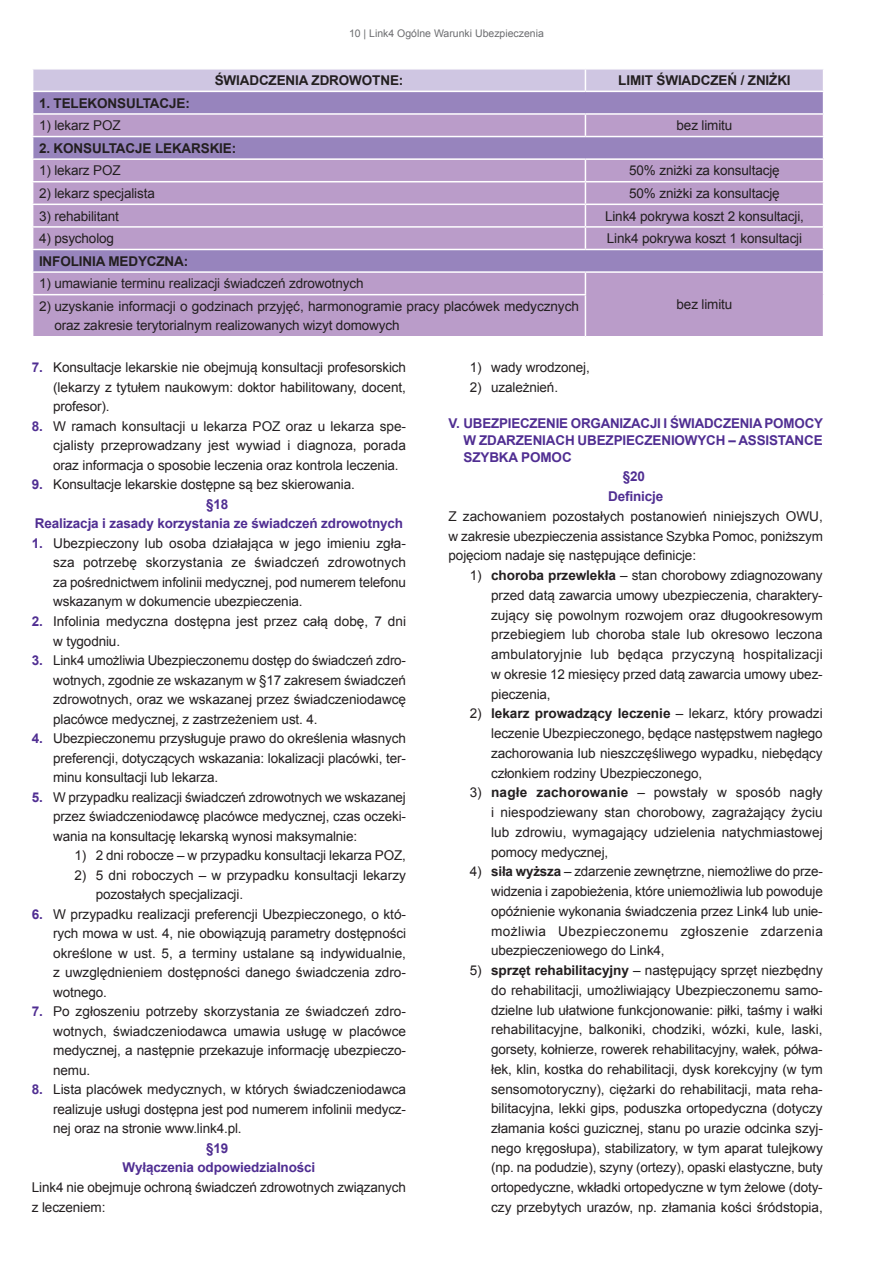
<style>
.page{position:relative;width:893px;height:1263px;background:#fff}
.page>*{position:absolute;margin:0;border:0;box-sizing:border-box;transform-origin:0 0}
.t1{font:13.5px/19.8px "Arial";letter-spacing:-.01em;color:#231f20;text-align:justify}
.t2{font:700 13.5px/16.8px "Arial";letter-spacing:-.01em;color:#502e92;text-align:center}
.t3{font:700 13.5px "Arial";letter-spacing:-.01em;color:#231f20}
.t4{font:10.5px "Arial";color:#6c6d70}
.s1{font-weight:700;color:#502e92}
.s2{font-weight:700}
</style>
<div class="page">
<div style="left:33px;top:295px;width:790px;height:41px;background:#ba9cc9"></div>
<svg style="left:32px;top:69px;width:792px;height:226px;background:#baa4ce"></svg>
<hr style="left:32px;top:294px;width:554px;height:1px;background:#fff">
<hr style="left:585px;top:295px;width:1px;height:41px;background:#fff">
<p class="t4" style="left:349px;top:26px;width:196px">10 | Link4 Ogólne Warunki Ubezpieczenia</p>
<p class="t3" style="left:215px;top:71px;width:190px">ŚWIADCZENIA ZDROWOTNE:</p>
<p class="t3" style="left:618px;top:71px;width:174px">LIMIT ŚWIADCZEŃ / ZNIŻKI</p>
<p class="t3" style="left:39px;top:94px;width:152px">1. TELEKONSULTACJE:</p>
<p class="t1" style="left:39px;top:116px;width:83px">1) lekarz POZ</p>
<p class="t1" style="left:677px;top:116px;width:57px">bez limitu</p>
<p class="t3" style="left:39px;top:139px;width:199px">2. KONSULTACJE LEKARSKIE:</p>
<p class="t1" style="left:39px;top:161px;width:83px">1) lekarz POZ</p>
<p class="t1" style="left:629px;top:161px;width:152px">50% zniżki za konsultację</p>
<p class="t1" style="left:39px;top:183px;width:117px">2) lekarz specjalista</p>
<p class="t1" style="left:629px;top:183px;width:152px">50% zniżki za konsultację</p>
<p class="t1" style="left:39px;top:206px;width:81px">3) rehabilitant</p>
<p class="t1" style="left:605px;top:206px;width:200px">Link4 pokrywa koszt 2 konsultacji,</p>
<p class="t1" style="left:39px;top:229px;width:77px">4) psycholog</p>
<p class="t1" style="left:607px;top:229px;width:197px">Link4 pokrywa koszt 1 konsultacji</p>
<p class="t3" style="left:39px;top:252px;width:151px">INFOLINIA MEDYCZNA:</p>
<p class="t1" style="left:39px;top:274px;width:326px">1) umawianie terminu realizacji świadczeń zdrowotnych</p>
<p class="t1" style="left:39px;top:296px;width:541px">2) uzyskanie informacji o godzinach przyjęć, harmonogramie pracy placówek medycznych</p>
<p class="t1" style="left:677px;top:295px;width:57px">bez limitu</p>
<p class="t1" style="left:54px;top:316px;width:347px">oraz zakresie terytorialnym realizowanych wizyt domowych</p>
<p class="t1" style="left:53px;top:358px;width:354px;text-indent:-21px"><span class="s1">7.</span> Konsultacje lekarskie nie obejmują konsultacji profesorskich (lekarzy z tytułem naukowym: doktor habilitowany, docent, profesor).</p>
<p class="t1" style="left:53px;top:416px;width:354px;text-indent:-21px"><span class="s1">8.</span> W ramach konsultacji u lekarza POZ oraz u lekarza spe&shy;cjalisty przeprowadzany jest wywiad i diagnoza, porada oraz informacja o sposobie leczenia oraz kontrola leczenia.</p>
<p class="t1" style="left:32px;top:475px;width:325px"><span class="s1">9.</span> Konsultacje lekarskie dostępne są bez skierowania.</p>
<p class="t2" style="left:206px;top:496px;width:24px">§18</p>
<p class="t2" style="left:35px;top:516px;width:370px">Realizacja i zasady korzystania ze świadczeń zdrowotnych</p>
<p class="t1" style="left:53px;top:534px;width:354px;text-indent:-21px"><span class="s1">1.</span> Ubezpieczony lub osoba działająca w jego imieniu zgła&shy;sza potrzebę skorzystania ze świadczeń zdrowotnych za pośrednictwem infolinii medycznej, pod numerem telefonu wskazanym w dokumencie ubezpieczenia.</p>
<p class="t1" style="left:53px;top:612px;width:354px;text-indent:-21px"><span class="s1">2.</span> Infolinia medyczna dostępna jest przez całą dobę, 7 dni w tygodniu.</p>
<p class="t1" style="left:53px;top:651px;width:354px;text-indent:-21px"><span class="s1">3.</span> Link4 umożliwia Ubezpieczonemu dostęp do świadczeń zdro&shy;wotnych, zgodnie ze wskazanym w §17 zakresem świadczeń zdrowotnych, oraz we wskazanej przez świadczeniodawcę placówce medycznej, z zastrzeżeniem ust. 4.</p>
<p class="t1" style="left:53px;top:729px;width:354px;text-indent:-21px"><span class="s1">4.</span> Ubezpieczonemu przysługuje prawo do określenia własnych preferencji, dotyczących wskazania: lokalizacji placówki, ter&shy;minu konsultacji lub lekarza.</p>
<p class="t1" style="left:53px;top:787px;width:354px;text-indent:-21px"><span class="s1">5.</span> W przypadku realizacji świadczeń zdrowotnych we wskazanej przez świadczeniodawcę placówce medycznej, czas oczeki&shy;wania na konsultację lekarską wynosi maksymalnie:</p>
<p class="t1" style="left:74px;top:846px;width:333px">1) 2 dni robocze – w przypadku konsultacji lekarza POZ,</p>
<p class="t1" style="left:96px;top:865px;width:312px;text-indent:-21px">2) 5 dni roboczych – w przypadku konsultacji lekarzy pozostałych specjalizacji.</p>
<p class="t1" style="left:53px;top:904px;width:355px;text-indent:-21px"><span class="s1">6.</span> W przypadku realizacji preferencji Ubezpieczonego, o któ&shy;rych mowa w ust. 4, nie obowiązują parametry dostępności określone w ust. 5, a terminy ustalane są indywidualnie, z uwzględnieniem dostępności danego świadczenia zdro&shy;wotnego.</p>
<p class="t1" style="left:53px;top:1002px;width:354px;text-indent:-21px"><span class="s1">7.</span> Po zgłoszeniu potrzeby skorzystania ze świadczeń zdro&shy;wotnych, świadczeniodawca umawia usługę w placówce medycznej, a następnie przekazuje informację ubezpieczo&shy;nemu.</p>
<p class="t1" style="left:53px;top:1080px;width:354px;text-indent:-21px"><span class="s1">8.</span> Lista placówek medycznych, w których świadczeniodawca realizuje usługi dostępna jest pod numerem infolinii medycz&shy;nej oraz na stronie www.link4.pl.</p>
<p class="t2" style="left:123px;top:1139px;width:194px;line-height:19.5px">§19<br>Wyłączenia odpowiedzialności</p>
<p class="t1" style="left:32px;top:1178px;width:376px">Link4 nie obejmuje ochroną świadczeń zdrowotnych związanych z leczeniem:</p>
<p class="t1" style="left:470px;top:358px;width:121px">1) wady wrodzonej,</p>
<p class="t1" style="left:470px;top:377px;width:90px">2) uzależnień.</p>
<p class="t2" style="left:463px;top:416px;width:361px;text-align:justify;text-indent:-15px">V. UBEZPIECZENIE ORGANIZACJI I ŚWIADCZENIA POMOCY W ZDARZENIACH UBEZPIECZENIOWYCH – ASSISTANCE SZYBKA POMOC</p>
<p class="t2" style="left:608px;top:467px;width:57px;line-height:19.8px">§20<br>Definicje</p>
<p class="t1" style="left:449px;top:506px;width:376px">Z zachowaniem pozostałych postanowień niniejszych OWU, w zakresie ubezpieczenia assistance Szybka Pomoc, poniższym pojęciom nadaje się następujące definicje:</p>
<p class="t1" style="left:491px;top:566px;width:333px;text-indent:-21px">1) <span class="s2">choroba przewlekła</span> – stan chorobowy zdiagnozowany przed datą zawarcia umowy ubezpieczenia, charaktery&shy;zujący się powolnym rozwojem oraz długookresowym przebiegiem lub choroba stale lub okresowo leczona ambulatoryjnie lub będąca przyczyną hospitalizacji w okresie 12 miesięcy przed datą zawarcia umowy ubez&shy;pieczenia,</p>
<p class="t1" style="left:491px;top:704px;width:333px;text-indent:-21px">2) <span class="s2">lekarz prowadzący leczenie</span> – lekarz, który prowadzi leczenie Ubezpieczonego, będące następstwem nagłego zachorowania lub nieszczęśliwego wypadku, niebędący członkiem rodziny Ubezpieczonego,</p>
<p class="t1" style="left:491px;top:783px;width:333px;text-indent:-21px">3) <span class="s2">nagłe zachorowanie</span> – powstały w sposób nagły i niespodziewany stan chorobowy, zagrażający życiu lub zdrowiu, wymagający udzielenia natychmiastowej pomocy medycznej,</p>
<p class="t1" style="left:491px;top:862px;width:333px;text-indent:-21px">4) <span class="s2">siła wyższa</span> – zdarzenie zewnętrzne, niemożliwe do prze&shy;widzenia i zapobieżenia, które uniemożliwia lub powoduje opóźnienie wykonania świadczenia przez Link4 lub unie&shy;możliwia Ubezpieczonemu zgłoszenie zdarzenia ubezpieczeniowego do Link4,</p>
<p class="t1" style="left:491px;top:960px;width:333px;text-indent:-21px">5) <span class="s2">sprzęt rehabilitacyjny</span> – następujący sprzęt niezbędny do rehabilitacji, umożliwiający Ubezpieczonemu samo&shy;dzielne lub ułatwione funkcjonowanie: piłki, taśmy i wałki rehabilitacyjne, balkoniki, chodziki, wózki, kule, laski, gorsety, kołnierze, rowerek rehabilitacyjny, wałek, półwa&shy;łek, klin, kostka do rehabilitacji, dysk korekcyjny (w tym sensomotoryczny), ciężarki do rehabilitacji, mata reha&shy;bilitacyjna, lekki gips, poduszka ortopedyczna (dotyczy złamania kości guzicznej, stanu po urazie odcinka szyj&shy;nego kręgosłupa), stabilizatory, w tym aparat tulejkowy (np. na podudzie), szyny (ortezy), opaski elastyczne, buty ortopedyczne, wkładki ortopedyczne w tym żelowe (doty&shy;czy przebytych urazów, np. złamania kości śródstopia,</p>
</div>
